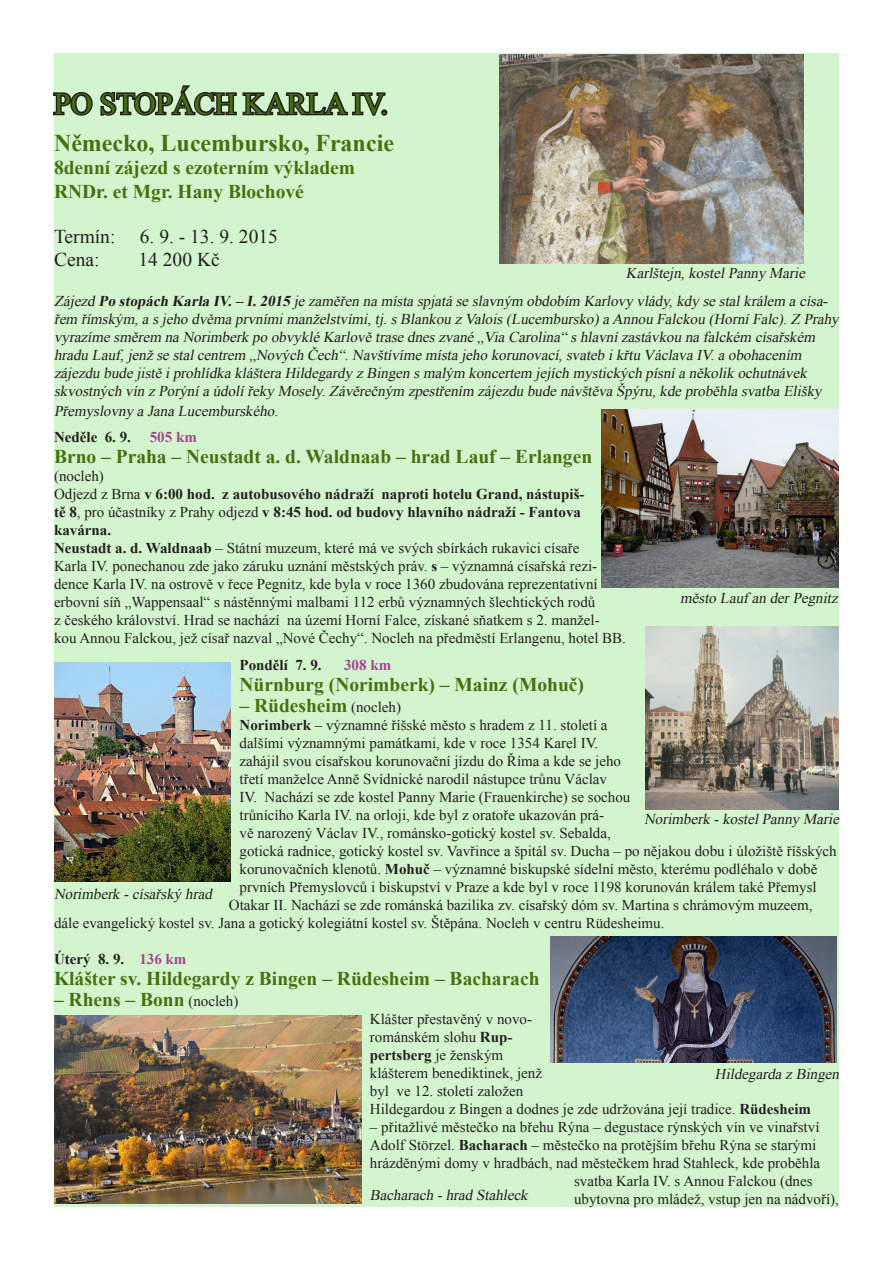
<style>
.page{position:relative;width:893px;height:1263px;background:#fff}
.page>*{position:absolute;margin:0;border:0;box-sizing:border-box;transform-origin:0 0}
.t1{font:30px "Times New Roman";color:#457110}
.t2{font:700 24px "Times New Roman";color:#457110}
.t3{font:700 19.5px "Times New Roman";color:#457110}
.t4{font:19.5px "Times New Roman";color:#231f20}
.t5{font:15px/18px "Times New Roman";color:#231f20}
.t6{font:italic 15px/18px "Times New Roman";letter-spacing:-.23em;color:#231f20}
.t7{font:700 15px/18px "Times New Roman";color:#231f20}
.t8{font:700 15px "Times New Roman";color:#a14590}
.s1{font-weight:700}
.s2{color:#a14590}
.s3{font-weight:400}
.s4{font-weight:400;font-size:15px;color:#231f20}
</style>
<div class="page">
<div style="left:54px;top:53px;width:785px;height:1153px;background:#d3f5cd"></div>
<svg style="left:53px;top:85px;width:335px;height:31px"></svg>
<img style="left:54px;top:1015px;width:307px;height:188px">
<img style="left:54px;top:662px;width:177px;height:219px">
<img style="left:550px;top:936px;width:287px;height:127px">
<img style="left:601px;top:409px;width:238px;height:178px">
<img style="left:646px;top:626px;width:193px;height:183px">
<img style="left:499px;top:54px;width:305px;height:209px">
<p class="t1" style="left:54px;top:84px;width:335px">Po stopách Karla IV.</p>
<p class="t2" style="left:54px;top:126px;width:341px">Německo, Lucembursko, Francie</p>
<p class="t3" style="left:54px;top:154px;width:303px">8denní zájezd s ezoterním výkladem</p>
<p class="t3" style="left:54px;top:178px;width:251px">RNDr. et Mgr. Hany Blochové</p>
<p class="t4" style="left:54px;top:223px;width:63px">Termín:</p>
<p class="t4" style="left:140px;top:223px;width:140px">6. 9. - 13. 9. 2015</p>
<p class="t4" style="left:54px;top:247px;width:47px">Cena:</p>
<p class="t4" style="left:138px;top:247px;width:83px">14 200 Kč</p>
<p class="t6" style="left:54px;top:292px;width:790px">Záj ezd <span class="s1">Po stopách Karla IV.– I.2015</span> j e zaměřen na místa spj atá se slavným obdobím Karlovy vlády,kdy se stalkrálem a císa&shy;řem římským,a s j eho dvěma prvnímimanželstvími,tj .sBlankou z Valois(Lucembursko)a Annou Falckou (HorníFalc).Z Prahy vyrazíme směrem na Norimberk po obvyklé Karlově trase dneszvané „Via Carolina“ s hlavnízastávkou na falckém císařském hradu Lauf,j enž se stalcentrem „Nových Čech“.Navštívíme místa j eho korunovací,svateb ikřtu Václava IV.a obohacením<br>záj ezdu bude j istě iprohlídka kláštera Hildegardy z Bingen s malým koncertem j ej ích mystických písnía několik ochutnávek skvostných vín z Porýnía údolířeky Mosely.Závěrečným zpestřením záj ezdu bude návštěva Špýru,kde proběhla svatba Elišky</p>
<p class="t6" style="left:54px;top:401px;width:229px">Přemyslovny a Jana Lucemburského.</p>
<p class="t7" style="left:54px;top:428px;width:144px">Neděle 6. 9. <span class="s2">505 km</span></p>
<p class="t3" style="left:54px;top:443px;width:540px">Brno – Praha – Neustadt a. d. Waldnaab – hrad Lauf – Erlangen</p>
<p class="t5" style="left:54px;top:467px;width:51px">(nocleh)</p>
<p class="t7" style="left:54px;top:485px;width:532px"><span class="s3">Odjezd z Brna</span> v 6:00 hod. z autobusového nádraží naproti hotelu Grand, nástupiš&shy;tě 8<span class="s3">, pro účastníky z Prahy odjezd</span> v 8:45 hod. od budovy hlavního nádraží - Fantova kavárna.</p>
<p class="t5" style="left:54px;top:539px;width:573px"><span class="s1">Neustadt a. d. Waldnaab</span> – Státní muzeum, které má ve svých sbírkách rukavici císaře<br>Karla IV. ponechanou zde jako záruku uznání městských práv. <span class="s1">s</span> – významná císařská rezi&shy;dence Karla IV. na ostrově v řece Pegnitz, kde byla v roce 1360 zbudována reprezentativní erbovní síň „Wappensaal“ s nástěnnými malbami 112 erbů významných šlechtických rodů<br>z českého království. Hrad se nachází na území Horní Falce, získané sňatkem s 2. manžel-<br>kou Annou Falckou, jež císař nazval „Nové Čechy“. Nocleh na předměstí Erlangenu, hotel BB.</p>
<p class="t7" style="left:239px;top:655px;width:84px">Pondělí 7. 9.</p>
<p class="t8" style="left:344px;top:654px;width:49px">308 km</p>
<p class="t3" style="left:239px;top:671px;width:346px">Nürnburg (Norimberk) – Mainz (Mohuč)</p>
<p class="t3" style="left:239px;top:692px;width:163px">– Rüdesheim <span class="s4">(nocleh)</span></p>
<p class="t5" style="left:239px;top:715px;width:370px"><span class="s1">Norimberk</span> – významné říšské město s hradem z 11. století a</p>
<p class="t5" style="left:239px;top:733px;width:360px">dalšími významnými památkami, kde v roce 1354 Karel IV.</p>
<p class="t5" style="left:239px;top:751px;width:383px">zahájil svou císařskou korunovační jízdu do Říma a kde se jeho</p>
<p class="t5" style="left:239px;top:769px;width:369px">třetí manželce Anně Svídnické narodil nástupce trůnu Václav</p>
<p class="t5" style="left:239px;top:787px;width:392px">IV. Nachází se zde kostel Panny Marie (Frauenkirche) se sochou</p>
<p class="t5" style="left:239px;top:805px;width:366px">trůnícího Karla IV. na orloji, kde byl z oratoře ukazován prá-</p>
<p class="t5" style="left:239px;top:823px;width:373px">vě narozený Václav IV., románsko-gotický kostel sv. Sebalda,</p>
<p class="t5" style="left:239px;top:841px;width:599px">gotická radnice, gotický kostel sv. Vavřince a špitál sv. Ducha – po nějakou dobu i úložiště říšských</p>
<p class="t5" style="left:239px;top:859px;width:579px">korunovačních klenotů. <span class="s1">Mohuč</span> – významné biskupské sídelní město, kterému podléhalo v době</p>
<p class="t5" style="left:239px;top:877px;width:579px">prvních Přemyslovců i biskupství v Praze a kde byl v roce 1198 korunován králem také Přemysl</p>
<p class="t5" style="left:229px;top:895px;width:585px">Otakar II. Nachází se zde románská bazilika zv. císařský dóm sv. Martina s chrámovým muzeem,</p>
<p class="t5" style="left:54px;top:913px;width:612px">dále evangelický kostel sv. Jana a gotický kolegiátní kostel sv. Štěpána. Nocleh v centru Rüdesheimu.</p>
<p class="t7" style="left:54px;top:949px;width:134px">Úterý 8. 9. <span class="s2">136 km</span></p>
<p class="t3" style="left:54px;top:965px;width:487px">Klášter sv. Hildegardy z Bingen – Rüdesheim – Bacharach</p>
<p class="t3" style="left:54px;top:986px;width:186px">– Rhens – Bonn <span class="s4">(nocleh)</span></p>
<p class="t5" style="left:370px;top:1009px;width:443px">Klášter přestavěný v novo-<br>románském slohu <span class="s1">Rup-<br>pertsberg</span> je ženským<br>klášterem benediktinek, jenž<br>byl ve 12. století založen<br>Hildegardou z Bingen a dodnes je zde udržována její tradice. <span class="s1">Rüdesheim</span></p>
<p class="t5" style="left:370px;top:1117px;width:451px">– přitažlivé městečko na břehu Rýna – degustace rýnských vín ve vinařství</p>
<p class="t5" style="left:370px;top:1135px;width:448px">Adolf Störzel. <span class="s1">Bacharach</span> – městečko na protějším břehu Rýna se starými</p>
<p class="t5" style="left:370px;top:1153px;width:452px">hrázděnými domy v hradbách, nad městečkem hrad Stahleck, kde proběhla</p>
<p class="t5" style="left:574px;top:1171px;width:240px">svatba Karla IV. s Annou Falckou (dnes</p>
<p class="t5" style="left:574px;top:1189px;width:266px">ubytovna pro mládež, vstup jen na nádvoří),</p>
<p class="t6" style="left:626px;top:264px;width:184px">Karlštej n,kostelPanny Marie</p>
<p class="t6" style="left:680px;top:589px;width:162px">město Lauf an derPegnitz</p>
<p class="t6" style="left:644px;top:810px;width:200px">Norimberk -kostelPanny Marie</p>
<p class="t6" style="left:54px;top:884px;width:163px">Norimberk -císařský hrad</p>
<p class="t6" style="left:715px;top:1065px;width:129px">Hildegarda z Bingen</p>
<p class="t6" style="left:370px;top:1185px;width:163px">Bacharach -hrad Stahleck</p>
</div>
